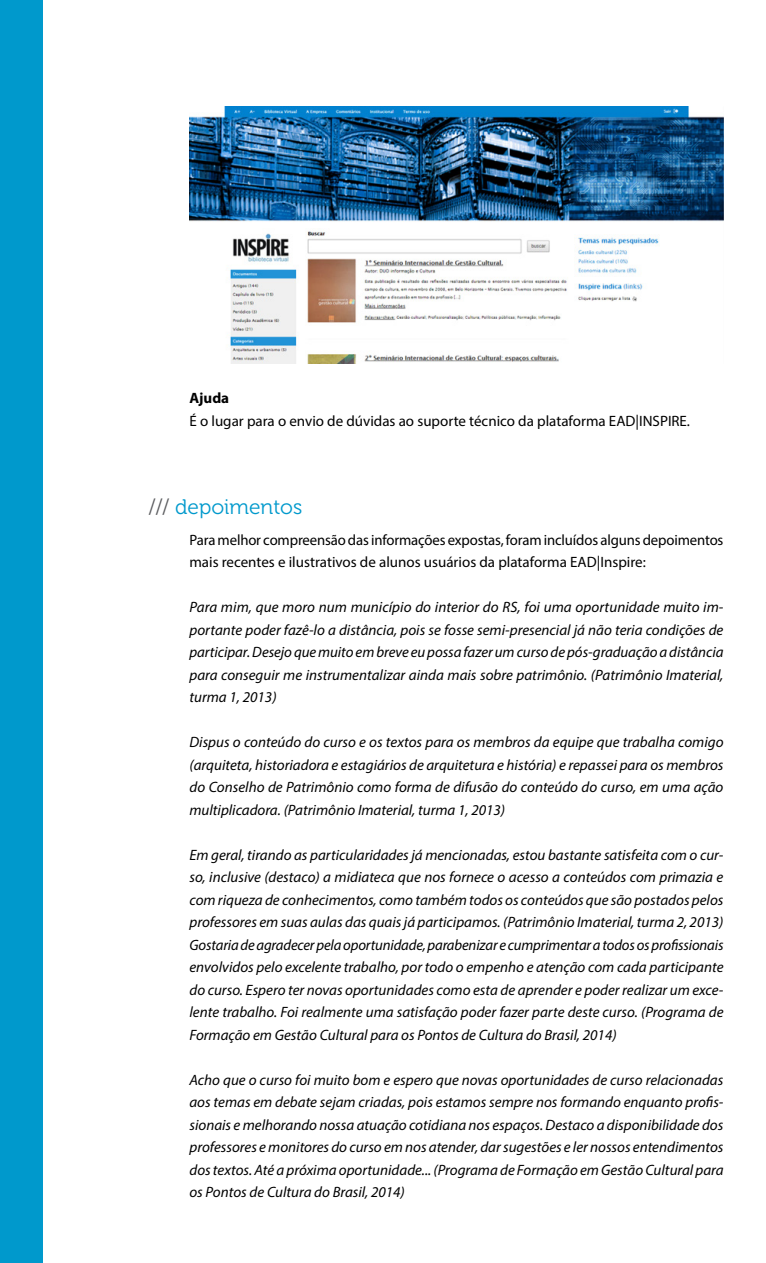
<style>
.page{position:relative;width:766px;height:1263px;background:#fff}
.page>*{position:absolute;margin:0;border:0;box-sizing:border-box;transform-origin:0 0}
.t1{font:21px "Museo 300";color:#09c}
.t2{font:italic 15px/22.5px "Myriad Pro";color:#000;text-align:justify}
.t3{font:15px/22.5px "Myriad Pro";color:#000}
.t4{font:700 15px "Myriad Pro";color:#000}
.s1{color:#5a5b5e}
</style>
<div class="page">
<div style="left:0;top:0;width:43px;height:1263px;background:#09c"></div>
<img style="left:189px;top:106px;width:534px;height:258px">
<p class="t4" style="left:189px;top:389px;width:41px">Ajuda</p>
<p class="t3" style="left:189px;top:409px;width:502px">É o lugar para o envio de dúvidas ao suporte técnico da plataforma EAD|INSPIRE.</p>
<h1 class="t1" style="left:149px;top:495px;width:155px"><span class="s1">///</span> depoimentos</h1>
<p class="t3" style="left:189px;top:528px;width:535px">Para melhor compreensão das informações expostas, foram incluídos alguns depoimentos mais recentes e ilustrativos de alunos usuários da plataforma EAD|Inspire:</p>
<p class="t2" style="left:189px;top:595px;width:535px">Para mim, que moro num município do interior do RS, foi uma oportunidade muito im&shy;portante poder fazê-lo a distância, pois se fosse semi-presencial já não teria condições de participar. Desejo que muito em breve eu possa fazer um curso de pós-graduação a distância para conseguir me instrumentalizar ainda mais sobre patrimônio. (Patrimônio Imaterial, turma 1, 2013)</p>
<p class="t2" style="left:189px;top:730px;width:535px">Dispus o conteúdo do curso e os textos para os membros da equipe que trabalha comigo (arquiteta, historiadora e estagiários de arquitetura e história) e repassei para os membros do Conselho de Patrimônio como forma de difusão do conteúdo do curso, em uma ação multiplicadora. (Patrimônio Imaterial, turma 1, 2013)</p>
<p class="t2" style="left:189px;top:843px;width:535px">Em geral, tirando as particularidades já mencionadas, estou bastante satisfeita com o cur&shy;so, inclusive (destaco) a midiateca que nos fornece o acesso a conteúdos com primazia e com riqueza de conhecimentos, como também todos os conteúdos que são postados pelos professores em suas aulas das quais já participamos. (Patrimônio Imaterial, turma 2, 2013)<br>Gostaria de agradecer pela oportunidade, parabenizar e cumprimentar a todos os profissionais envolvidos pelo excelente trabalho, por todo o empenho e atenção com cada participante do curso. Espero ter novas oportunidades como esta de aprender e poder realizar um exce&shy;lente trabalho. Foi realmente uma satisfação poder fazer parte deste curso. (Programa de Formação em Gestão Cultural para os Pontos de Cultura do Brasil, 2014)</p>
<p class="t2" style="left:189px;top:1068px;width:535px">Acho que o curso foi muito bom e espero que novas oportunidades de curso relacionadas aos temas em debate sejam criadas, pois estamos sempre nos formando enquanto profis&shy;sionais e melhorando nossa atuação cotidiana nos espaços. Destaco a disponibilidade dos professores e monitores do curso em nos atender, dar sugestões e ler nossos entendimentos dos textos. Até a próxima oportunidade... (Programa de Formação em Gestão Cultural para os Pontos de Cultura do Brasil, 2014)</p>
</div>
